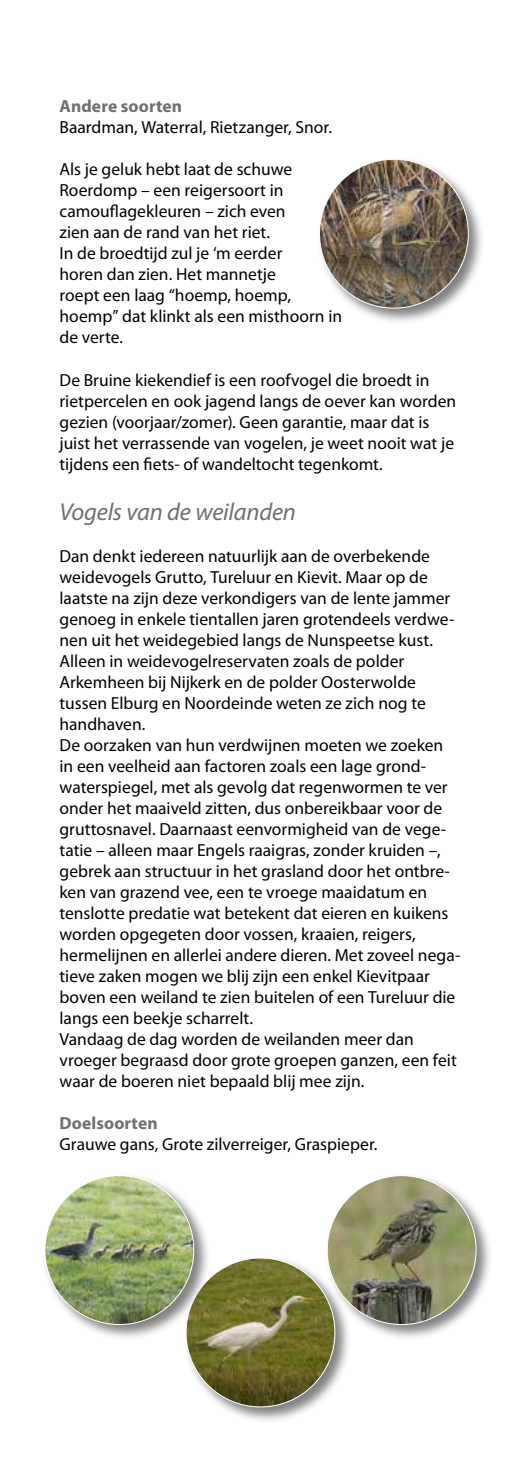
<style>
.page{position:relative;width:521px;height:1474px;background:#fff}
.page>*{position:absolute;margin:0;border:0;box-sizing:border-box;transform-origin:0 0}
.t1{font:italic 24.5px "Myriad Pro";letter-spacing:-.01em;color:#706f6f}
.t2{font:17.5px/21px "Myriad Pro";color:#000}
.t3{font:700 17.5px "Myriad Pro";letter-spacing:.005em;color:#706f6f}
</style>
<div class="page">
<div style="left:316px;top:156px;width:169px;height:169px;background:#000;opacity:.5"></div>
<img style="left:319px;top:159px;width:149px;height:149px;border-radius:74px">
<div style="left:42px;top:1172px;width:169px;height:169px;background:#000;opacity:.5"></div>
<img style="left:45px;top:1175px;width:149px;height:149px;border-radius:74px">
<div style="left:183px;top:1254px;width:169px;height:169px;background:#000;opacity:.5"></div>
<img style="left:186px;top:1257px;width:149px;height:149px;border-radius:74px">
<div style="left:324px;top:1172px;width:169px;height:169px;background:#000;opacity:.5"></div>
<img style="left:327px;top:1175px;width:149px;height:149px;border-radius:74px">
<p class="t3" style="left:60px;top:95px;width:124px">Andere soorten</p>
<p class="t2" style="left:60px;top:117px;width:274px">Baardman, Waterral, Rietzanger, Snor.</p>
<p class="t2" style="left:60px;top:159px;width:284px">Als je geluk hebt laat de schuwe<br>Roerdomp – een reigersoort in camouflagekleuren – zich even<br>zien aan de rand van het riet.<br>In de broedtijd zul je ‘m eerder<br>horen dan zien. Het mannetje<br>roept een laag “hoemp, hoemp, hoemp” dat klinkt als een misthoorn in de verte.</p>
<p class="t2" style="left:60px;top:369px;width:398px">De Bruine kiekendief is een roofvogel die broedt in rietpercelen en ook jagend langs de oever kan worden gezien (voorjaar/zomer). Geen garantie, maar dat is juist het verrassende van vogelen, je weet nooit wat je tijdens een fiets- of wandeltocht tegenkomt.</p>
<h1 class="t1" style="left:60px;top:496px;width:238px">Vogels van de weilanden</h1>
<p class="t2" style="left:60px;top:545px;width:402px">Dan denkt iedereen natuurlijk aan de overbekende weidevogels Grutto, Tureluur en Kievit. Maar op de laatste na zijn deze verkondigers van de lente jammer genoeg in enkele tientallen jaren grotendeels verdwe&shy;nen uit het weidegebied langs de Nunspeetse kust.<br>Alleen in weidevogelreservaten zoals de polder Arkemheen bij Nijkerk en de polder Oosterwolde tussen Elburg en Noordeinde weten ze zich nog te handhaven.<br>De oorzaken van hun verdwijnen moeten we zoeken in een veelheid aan factoren zoals een lage grond&shy;waterspiegel, met als gevolg dat regenwormen te ver onder het maaiveld zitten, dus onbereikbaar voor de gruttosnavel. Daarnaast eenvormigheid van de vege&shy;tatie – alleen maar Engels raaigras, zonder kruiden –, gebrek aan structuur in het grasland door het ontbre&shy;ken van grazend vee, een te vroege maaidatum en tenslotte predatie wat betekent dat eieren en kuikens worden opgegeten door vossen, kraaien, reigers, hermelijnen en allerlei andere dieren. Met zoveel nega&shy;tieve zaken mogen we blij zijn een enkel Kievitpaar boven een weiland te zien buitelen of een Tureluur die langs een beekje scharrelt.<br>Vandaag de dag worden de weilanden meer dan vroeger begraasd door grote groepen ganzen, een feit waar de boeren niet bepaald blij mee zijn.</p>
<p class="t3" style="left:60px;top:1111px;width:100px">Doelsoorten</p>
<p class="t2" style="left:60px;top:1133px;width:319px">Grauwe gans, Grote zilverreiger, Graspieper.</p>
</div>
